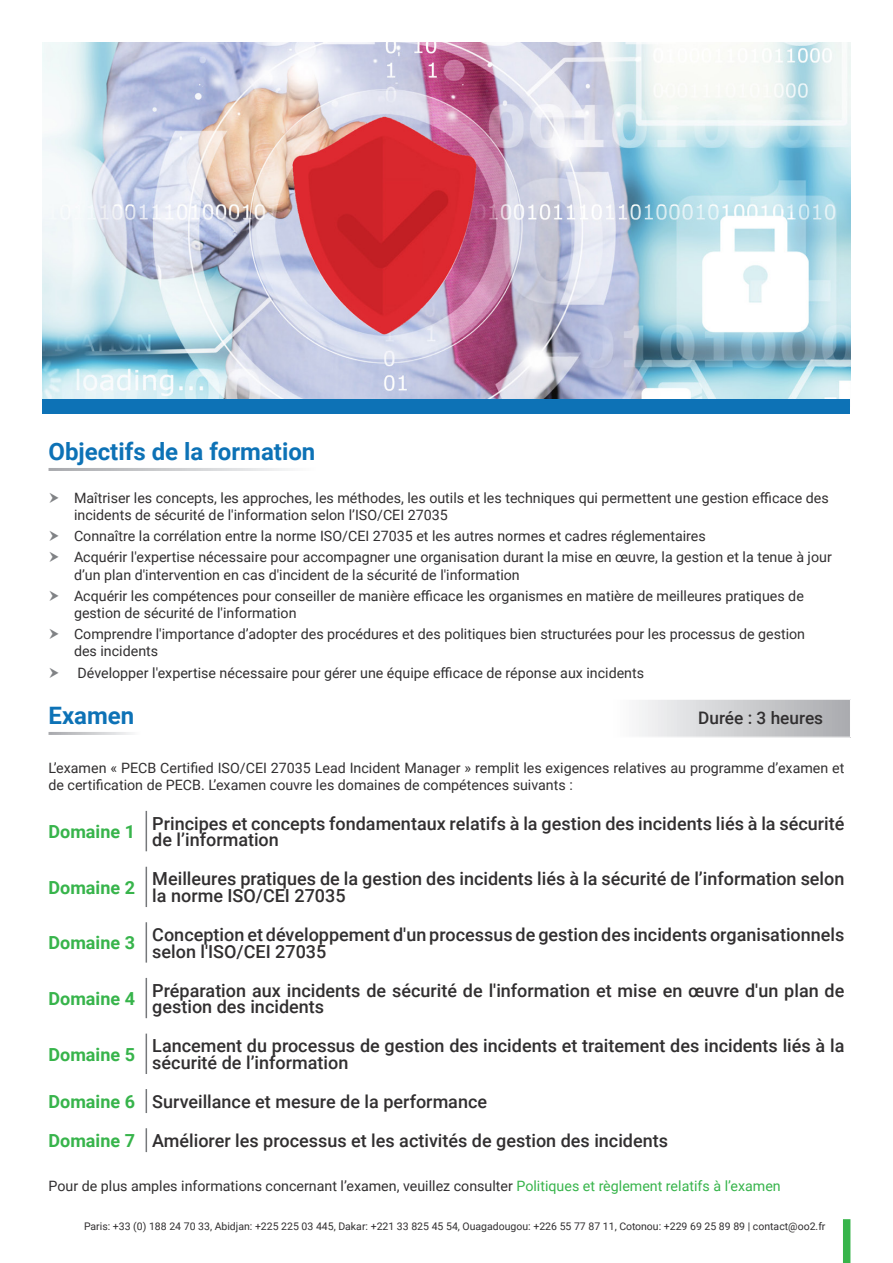
<style>
.page{position:relative;width:893px;height:1263px;background:#fff}
.page>*{position:absolute;margin:0;border:0;box-sizing:border-box;transform-origin:0 0}
.t1{font:700 24px "Roboto";color:#0d72b6}
.t2{font:500 18px/16.5px "Roboto";color:#312f30}
.t3{font:700 18px "Roboto";color:#37b44b}
.t4{font:500 17.25px "Roboto";color:#312f30}
.Bullet_Points{font:14.25px/17.1px "Roboto";color:#312f30}
.Bullet_Points-2{font:10.5px "Roboto";color:#312f30}
.s1{color:#37b44b}
</style>
<div class="page">
<img style="left:43px;top:43px;width:807px;height:356px">
<div style="left:43px;top:399px;width:807px;height:15px;background:#0d72b6"></div>
<svg style="left:639px;top:700px;width:211px;height:37px;background:#cecfd1"></svg>
<hr style="left:146px;top:811px;width:1px;height:40px;background:#76787b">
<hr style="left:146px;top:866px;width:1px;height:41px;background:#76787b">
<hr style="left:146px;top:922px;width:1px;height:41px;background:#76787b">
<hr style="left:146px;top:978px;width:1px;height:40px;background:#76787b">
<hr style="left:146px;top:1033px;width:1px;height:41px;background:#76787b">
<svg style="left:146px;top:1089px;width:1px;height:24px"></svg>
<svg style="left:146px;top:1128px;width:1px;height:24px"></svg>
<div style="left:843px;top:1219px;width:7px;height:44px;background:#37b44b"></div>
<p class="t1" style="left:49px;top:435px;width:268px">Objectifs de la formation</p>
<p class="Bullet_Points" style="left:74px;top:488px;width:756px">Maîtriser les concepts, les approches, les méthodes, les outils et les techniques qui permettent une gestion efficace des incidents de sécurité de l'information selon l’ISO/CEI 27035</p>
<p class="Bullet_Points" style="left:74px;top:527px;width:633px">Connaître la corrélation entre la norme ISO/CEI 27035 et les autres normes et cadres réglementaires</p>
<p class="Bullet_Points" style="left:74px;top:548px;width:759px">Acquérir l'expertise nécessaire pour accompagner une organisation durant la mise en œuvre, la gestion et la tenue à jour d’un plan d'intervention en cas d'incident de la sécurité de l'information</p>
<p class="Bullet_Points" style="left:74px;top:587px;width:731px">Acquérir les compétences pour conseiller de manière efficace les organismes en matière de meilleures pratiques de gestion de sécurité de l'information</p>
<p class="Bullet_Points" style="left:74px;top:625px;width:733px">Comprendre l'importance d’adopter des procédures et des politiques bien structurées pour les processus de gestion des incidents</p>
<p class="Bullet_Points" style="left:78px;top:664px;width:568px">Développer l'expertise nécessaire pour gérer une équipe efficace de réponse aux incidents</p>
<p class="t1" style="left:49px;top:699px;width:87px">Examen</p>
<p class="t4" style="left:698px;top:705px;width:127px">Durée : 3 heures</p>
<p class="Bullet_Points" style="left:49px;top:759px;width:797px;line-height:16.5px">L’examen « PECB Certified ISO/CEI 27035 Lead Incident Manager » remplit les exigences relatives au programme d’examen et de certification de PECB. L’examen couvre les domaines de compétences suivants :</p>
<p class="t3" style="left:49px;top:819px;width:88px">Domaine 1</p>
<p class="t2" style="left:152px;top:814px;width:694px">Principes et concepts fondamentaux relatifs à la gestion des incidents liés à la sécurité de l’information</p>
<p class="t3" style="left:49px;top:875px;width:88px">Domaine 2</p>
<p class="t2" style="left:152px;top:870px;width:694px">Meilleures pratiques de la gestion des incidents liés à la sécurité de l’information selon la norme ISO/CEI 27035</p>
<p class="t3" style="left:49px;top:930px;width:88px">Domaine 3</p>
<p class="t2" style="left:152px;top:926px;width:694px">Conception et développement d'un processus de gestion des incidents organisationnels selon l'ISO/CEI 27035</p>
<p class="t3" style="left:49px;top:986px;width:88px">Domaine 4</p>
<p class="t2" style="left:152px;top:981px;width:694px">Préparation aux incidents de sécurité de l'information et mise en œuvre d'un plan de gestion des incidents</p>
<p class="t3" style="left:49px;top:1041px;width:88px">Domaine 5</p>
<p class="t2" style="left:152px;top:1037px;width:694px">Lancement du processus de gestion des incidents et traitement des incidents liés à la sécurité de l’information</p>
<p class="t3" style="left:49px;top:1089px;width:88px">Domaine 6</p>
<p class="t2" style="left:152px;top:1092px;width:336px">Surveillance et mesure de la performance</p>
<p class="t3" style="left:49px;top:1128px;width:88px">Domaine 7</p>
<p class="t2" style="left:152px;top:1132px;width:517px">Améliorer les processus et les activités de gestion des incidents</p>
<p class="Bullet_Points" style="left:49px;top:1176px;width:734px">Pour de plus amples informations concernant l’examen, veuillez consulter <span class="s1">Politiques et règlement relatifs à l’examen</span></p>
<p class="Bullet_Points-2" style="left:84px;top:1218px;width:743px">Paris: +33 (0) 188 24 70 33, Abidjan: +225 225 03 445, Dakar: +221 33 825 45 54, Ouagadougou: +226 55 77 87 11, Cotonou: +229 69 25 89 89 | contact@oo2.fr</p>
</div>
